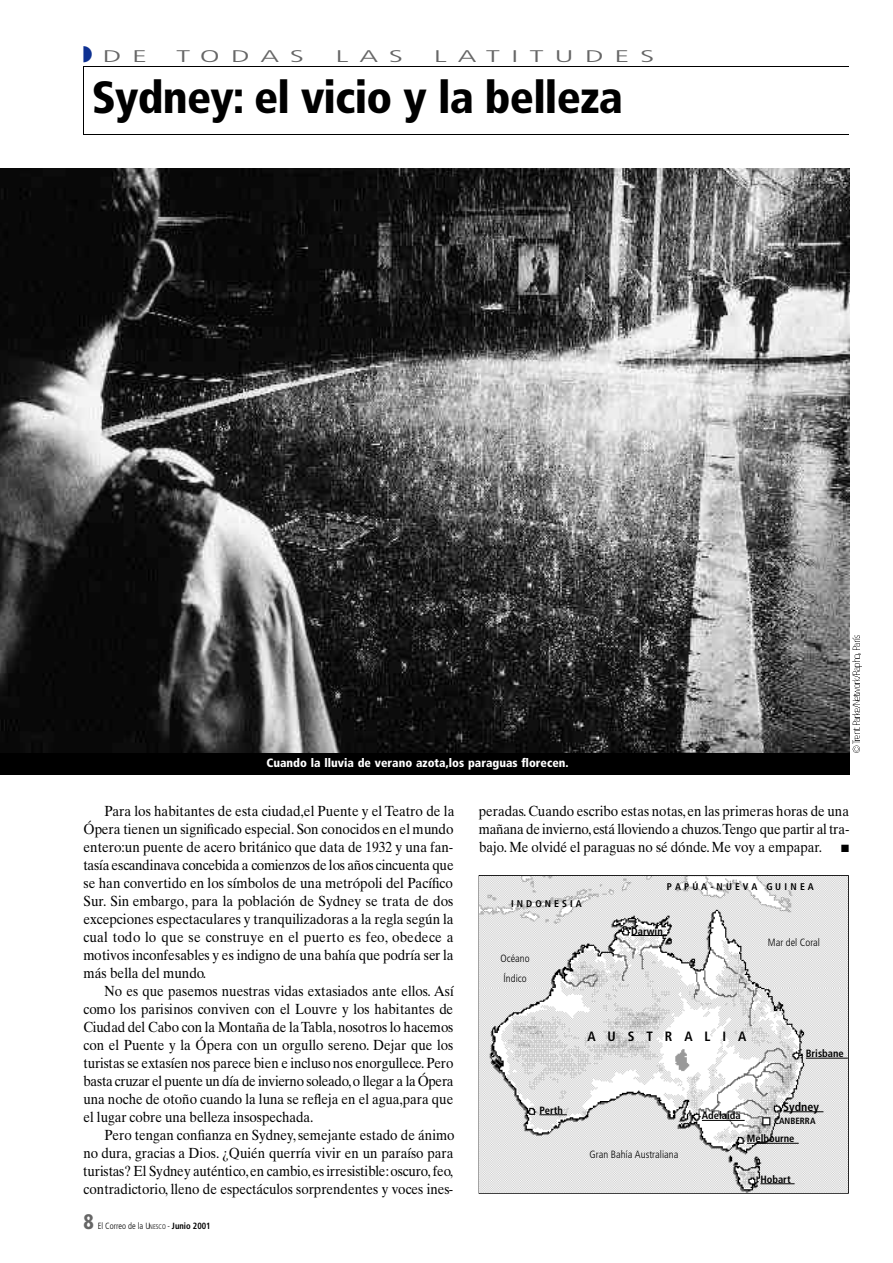
<style>
.page{position:relative;width:893px;height:1263px;background:#fff}
.page>*{position:absolute;margin:0;border:0;box-sizing:border-box;transform-origin:0 0}
.t1{font:900 condensed 45px "Frutiger";letter-spacing:-.015em;color:#000}
.t2{font:900 condensed 21px "Frutiger";color:#666;scale:.95 1}
.t3{font:300 condensed 16.8px "Frutiger";color:#666;scale:2 1}
.t4{font:14.7px/18px "Times Ten";color:#000;text-align:justify;scale:.91 1}
.t5{font:14.7px/18px "Times Ten";color:#000;text-align:justify;scale:.92 1}
.t6{font:700 condensed 13.5px "Frutiger";color:#000}
.t7{font:900 condensed 12px "Frutiger";color:#fff}
.t8{font:700 condensed 12px "Frutiger";color:#000}
.t9{font:300 condensed 10.5px/19.8px "Frutiger";color:#000}
.t10{font:700 condensed 10.5px "Frutiger";color:#000}
.t11{font:10.5px "Zapf Dingbats";color:#000}
.t12{font:700 condensed 9.75px "Frutiger";letter-spacing:.31em;color:#000}
.t13{font:300 condensed 9px "Frutiger";color:#000;scale:.95 1}
.t14{font:700 condensed 9px "Frutiger";color:#000}
.s1{color:#0e3192}
.s2{font-size:6.75px}
.s3{font-weight:700}
</style>
<div class="page">
<hr style="left:83px;top:66px;width:766px;height:1px;background:#000">
<hr style="left:83px;top:66px;width:1px;height:69px;background:#000">
<img style="left:0;top:168px;width:849px;height:585px">
<div style="left:0;top:753px;width:849px;height:21px;background:#000"></div>
<img style="left:479px;top:876px;width:369px;height:112px">
<img style="left:479px;top:988px;width:369px;height:205px">
<hr style="left:631px;top:935px;width:36px;height:1px;background:#000">
<svg style="left:539px;top:1114px;width:28px;height:1px"></svg>
<hr style="left:760px;top:1183px;width:34px;height:1px;background:#000">
<hr style="left:747px;top:1143px;width:51px;height:1px;background:#000">
<hr style="left:783px;top:1111px;width:40px;height:1px;background:#000">
<hr style="left:805px;top:1058px;width:42px;height:1px;background:#000">
<hr style="left:702px;top:1120px;width:42px;height:1px;background:#000">
<hr style="left:83px;top:134px;width:766px;height:1px;background:#000">
<svg style="left:849px;top:635px;width:12px;height:118px"></svg>
<p class="t3" style="left:83px;top:50px;width:34px"><span class="s1">◗</span> D E</p>
<p class="t3" style="left:176px;top:50px;width:66px">T O D A S</p>
<p class="t3" style="left:335px;top:50px;width:35px">L A S</p>
<p class="t3" style="left:434px;top:50px;width:112px">L A T I T U D E S</p>
<h1 class="t1" style="left:92px;top:79px;width:532px">S y d n e y : el vicio y la belleza</h1>
<p class="t7" style="left:266px;top:758px;width:303px">Cuando la lluvia de verano azota,los paraguas florecen.</p>
<p class="t5" style="left:83px;top:803px;width:405px;text-indent:21px">Para los habitantes de esta ciudad,el Puente y el Teatro de la Ópera tienen un significado especial. Son conocidos en el mundo entero:un puente de acero británico que data de 1932 y una fan&shy;tasía escandinava concebida a comienzos de los años cincuenta que se han convertido en los símbolos de una metrópoli del Pacífico Sur. Sin embargo, para la población de Sydney se trata de dos excepciones espectaculares y tranquilizadoras a la regla según la cual todo lo que se construye en el puerto es feo, obedece a motivos inconfesables y es indigno de una bahía que podría ser la más bella del mundo.</p>
<p class="t4" style="left:83px;top:983px;width:408px;text-indent:21px">No es que pasemos nuestras vidas extasiados ante ellos. Así como los parisinos conviven con el Louvre y los habitantes de Ciudad del Cabo con la Montaña de la Ta b l a , nosotros lo hacemos con el Puente y la Ópera con un orgullo sereno. Dejar que los turistas se extasíen nos parece bien e incluso nos enorgullece.P e r o basta cruzar el puente un día de invierno soleado,o llegar a la Ópera una noche de otoño cuando la luna se refleja en el agua,para que el lugar cobre una belleza insospechada.</p>
<p class="t4" style="left:83px;top:1127px;width:409px;text-indent:21px">Pero tengan confianza en Sydney,semejante estado de ánimo no dura, gracias a Dios. ¿Quién querría vivir en un paraíso para turistas? El Sydney auténtico,en cambio, es irresistible:o s c u r o, f e o, contradictorio, lleno de espectáculos sorprendentes y voces ines-</p>
<h2 class="t2" style="left:83px;top:1213px;width:12px">8</h2>
<p class="t13" style="left:98px;top:1222px;width:120px">El Correo de la U<span class="s2">NESCO</span> - <span class="s3">Junio 2001</span></p>
<p class="t4" style="left:479px;top:803px;width:409px">peradas.Cuando escribo estas notas, en las primeras horas de una mañana de invierno, está lloviendo a chuzos.Tengo que partir al tra&shy;bajo. Me olvidé el paraguas no sé dónde. Me voy a empapar.</p>
<p class="t11" style="left:841px;top:843px;width:9px">■</p>
<p class="t12" style="left:511px;top:899px;width:72px">I N D O N E S I A</p>
<p class="t9" style="left:500px;top:949px;width:30px">Océano<br>Índico</p>
<p class="t12" style="left:667px;top:883px;width:148px">PAPÚA-NUEVA GUINEA</p>
<p class="t10" style="left:631px;top:927px;width:33px">Darwin</p>
<p class="t9" style="left:768px;top:933px;width:54px">Mar del Coral</p>
<p class="t10" style="left:539px;top:1106px;width:25px">Perth</p>
<p class="t6" style="left:587px;top:1031px;width:160px">A U S T R A L I A</p>
<p class="t10" style="left:701px;top:1112px;width:40px">Adelaida</p>
<p class="t10" style="left:805px;top:1049px;width:40px">Brisbane</p>
<p class="t8" style="left:783px;top:1102px;width:37px">Sydney</p>
<p class="t14" style="left:774px;top:1118px;width:43px">CANBERRA</p>
<p class="t9" style="left:589px;top:1146px;width:90px">Gran Bahía Australiana</p>
<p class="t10" style="left:746px;top:1134px;width:49px">Melbourne</p>
<p class="t10" style="left:760px;top:1175px;width:32px">Hobart</p>
</div>
